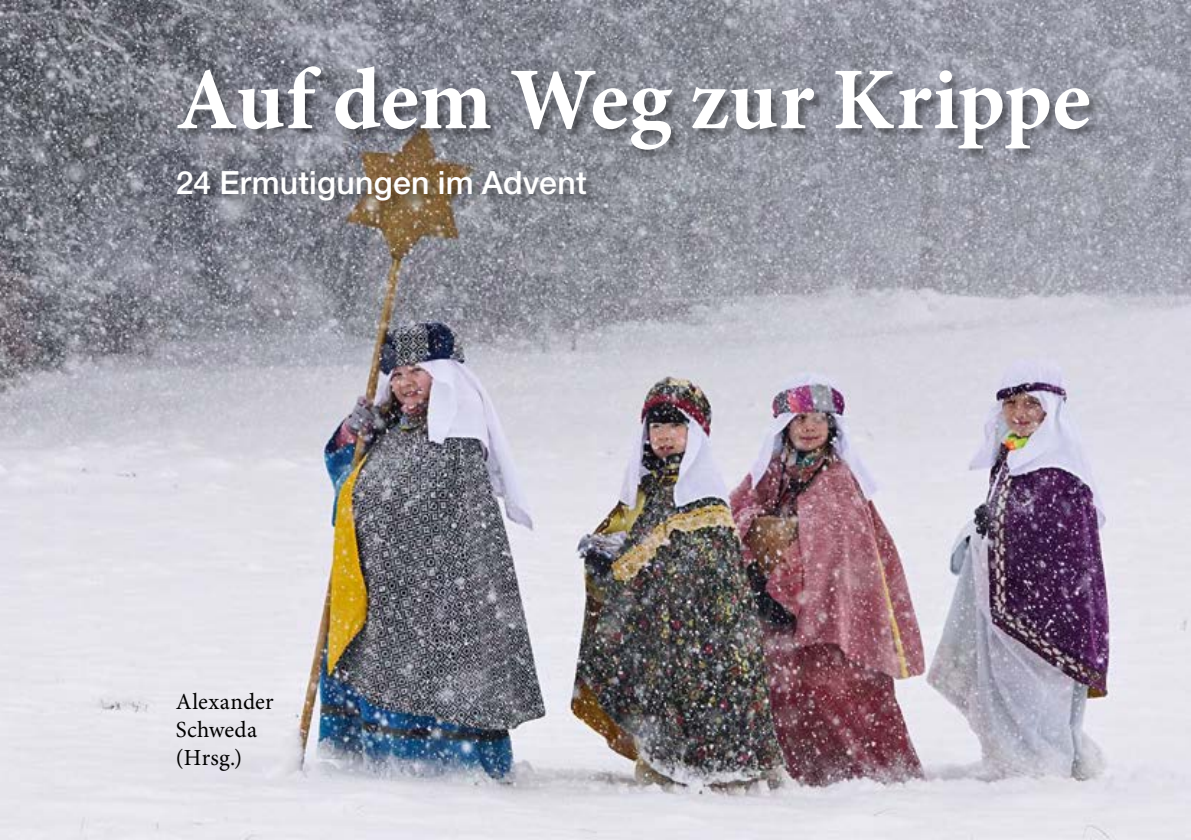
<style>
.page{position:relative;width:1191px;height:840px;background:#fff}
.page>*{position:absolute;margin:0;border:0;box-sizing:border-box;transform-origin:0 0}
.t1{font:700 88px "Minion Pro";color:#fff}
.t2{font:500 32px "Helvetica Neue LT Std";letter-spacing:.005em;color:#fff}
.t3{font:23px/28px "Minion Pro";letter-spacing:.01em;color:#000}
</style>
<div class="page">
<img style="left:0;top:0;width:1191px;height:839px">
<div style="left:177px;top:67px;width:923px;height:94px;background:#000;opacity:.4"></div>
<div style="left:176px;top:170px;width:422px;height:42px;background:#000;opacity:.4"></div>
<h1 class="t1" style="left:176px;top:38px;width:916px">Auf dem Weg zur Krippe</h1>
<h2 class="t2" style="left:176px;top:163px;width:412px">24 Ermutigungen im Advent</h2>
<p class="t3" style="left:176px;top:687px;width:99px">Alexander<br>Schweda (Hrsg.)</p>
</div>
